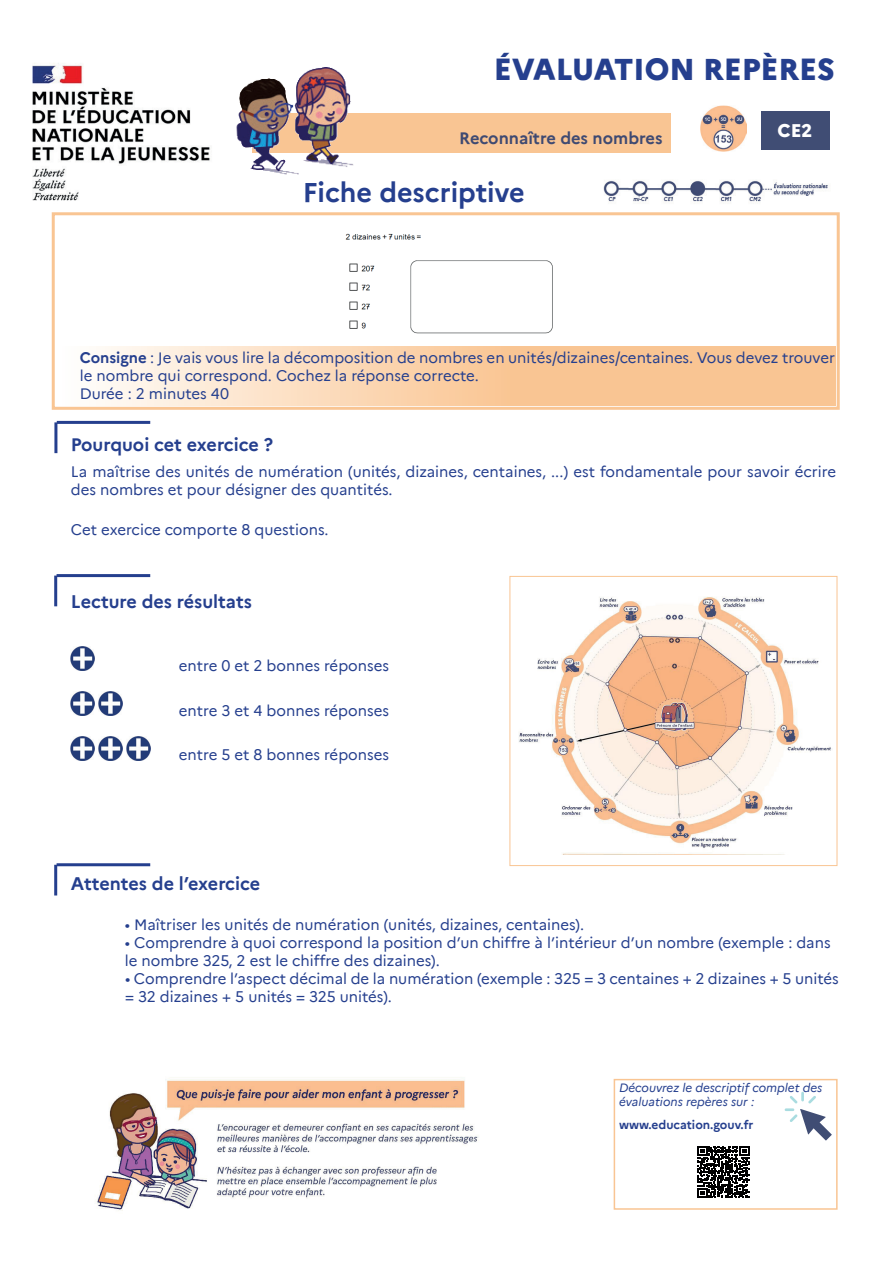
<style>
.page{position:relative;width:893px;height:1263px;background:#fff}
.page>*{position:absolute;margin:0;border:0;box-sizing:border-box;transform-origin:0 0}
.t1{font:800 30px "Marianne";color:#253f8e}
.t2{font:700 27px "Marianne";color:#253f8e}
.t3{font:700 18px "Marianne";color:#253f8e}
.t4{font:800 18px "Marianne";color:#fff}
.t5{font:700 16.5px "Marianne";color:#3f4a72}
.t6{font:15px/18px "Marianne";color:#253f8e}
.t7{font:italic 12px/14.4px "Marianne";color:#253f8e}
.t8{font:700 12px "Marianne";color:#253f8e}
.s1{font-weight:700}
</style>
<div class="page">
<img style="left:71px;top:647px;width:24px;height:24px">
<img style="left:71px;top:692px;width:24px;height:23px">
<img style="left:99px;top:692px;width:24px;height:23px">
<img style="left:71px;top:736px;width:24px;height:24px">
<img style="left:99px;top:736px;width:24px;height:24px">
<img style="left:127px;top:736px;width:23px;height:24px">
<img style="left:32px;top:63px;width:178px;height:154px">
<div style="left:253px;top:114px;width:418px;height:39px;background:#f9c593"></div>
<div style="left:761px;top:111px;width:69px;height:39px;background:#404d74"></div>
<img style="left:603px;top:180px;width:227px;height:23px">
<img style="left:700px;top:105px;width:46px;height:46px">
<div style="left:52px;top:212px;width:788px;height:198px;border:3px solid #f9c593"></div>
<img style="left:345px;top:233px;width:208px;height:101px">
<svg style="left:102px;top:346px;width:733px;height:59px;background:#fad3ad"></svg>
<img style="left:236px;top:67px;width:139px;height:108px">
<img style="left:97px;top:1079px;width:381px;height:132px">
<img style="left:519px;top:597px;width:312px;height:257px">
<div style="left:510px;top:576px;width:327px;height:290px;border:1px solid #f9c593"></div>
<hr style="left:57px;top:421px;width:93px;height:3px;background:#253f8e">
<hr style="left:54px;top:422px;width:3px;height:31px;background:#253f8e">
<hr style="left:57px;top:574px;width:93px;height:3px;background:#253f8e">
<hr style="left:54px;top:576px;width:3px;height:30px;background:#253f8e">
<hr style="left:57px;top:863px;width:93px;height:3px;background:#253f8e">
<hr style="left:54px;top:865px;width:3px;height:30px;background:#253f8e">
<div style="left:614px;top:1079px;width:224px;height:131px;border:2px solid #f9c593"></div>
<svg style="left:785px;top:1092px;width:47px;height:48px"></svg>
<svg style="left:697px;top:1146px;width:52px;height:52px"></svg>
<h1 class="t1" style="left:494px;top:46px;width:342px">ÉVALUATION REPÈRES</h1>
<p class="t5" style="left:459px;top:125px;width:205px">Reconnaître des nombres</p>
<h2 class="t2" style="left:303px;top:171px;width:224px">Fiche descriptive</h2>
<p class="t4" style="left:778px;top:117px;width:36px">CE2</p>
<p class="t6" style="left:80px;top:348px;width:757px"><span class="s1">Consigne</span> : Je vais vous lire la décomposition de nombres en unités/dizaines/centaines. Vous devez trouver le nombre qui correspond. Cochez la réponse correcte.<br>Durée : 2 minutes 40</p>
<p class="t3" style="left:71px;top:430px;width:204px">Pourquoi cet exercice ?</p>
<p class="t6" style="left:71px;top:461px;width:767px">La maîtrise des unités de numération (unités, dizaines, centaines, ...) est fondamentale pour savoir écrire des nombres et pour désigner des quantités.</p>
<p class="t6" style="left:71px;top:519px;width:259px">Cet exercice comporte 8 questions.</p>
<p class="t3" style="left:71px;top:587px;width:183px">Lecture des résultats</p>
<p class="t6" style="left:179px;top:655px;width:212px">entre 0 et 2 bonnes réponses</p>
<p class="t6" style="left:179px;top:700px;width:212px">entre 3 et 4 bonnes réponses</p>
<p class="t6" style="left:179px;top:745px;width:212px">entre 5 et 8 bonnes réponses</p>
<p class="t3" style="left:71px;top:869px;width:191px">Attentes de l’exercice</p>
<p class="t6" style="left:125px;top:915px;width:461px">• Maîtriser les unités de numération (unités, dizaines, centaines).</p>
<p class="t6" style="left:125px;top:933px;width:707px">• Comprendre à quoi correspond la position d’un chiffre à l’intérieur d’un nombre (exemple : dans le nombre 325, 2 est le chiffre des dizaines).</p>
<p class="t6" style="left:125px;top:969px;width:715px">• Comprendre l’aspect décimal de la numération (exemple : 325 = 3 centaines + 2 dizaines + 5 unités = 32 dizaines + 5 unités = 325 unités).</p>
<p class="t7" style="left:619px;top:1079px;width:205px">Découvrez le descriptif complet des évaluations repères sur :</p>
<p class="t8" style="left:619px;top:1116px;width:136px">www.education.gouv.fr</p>
</div>
